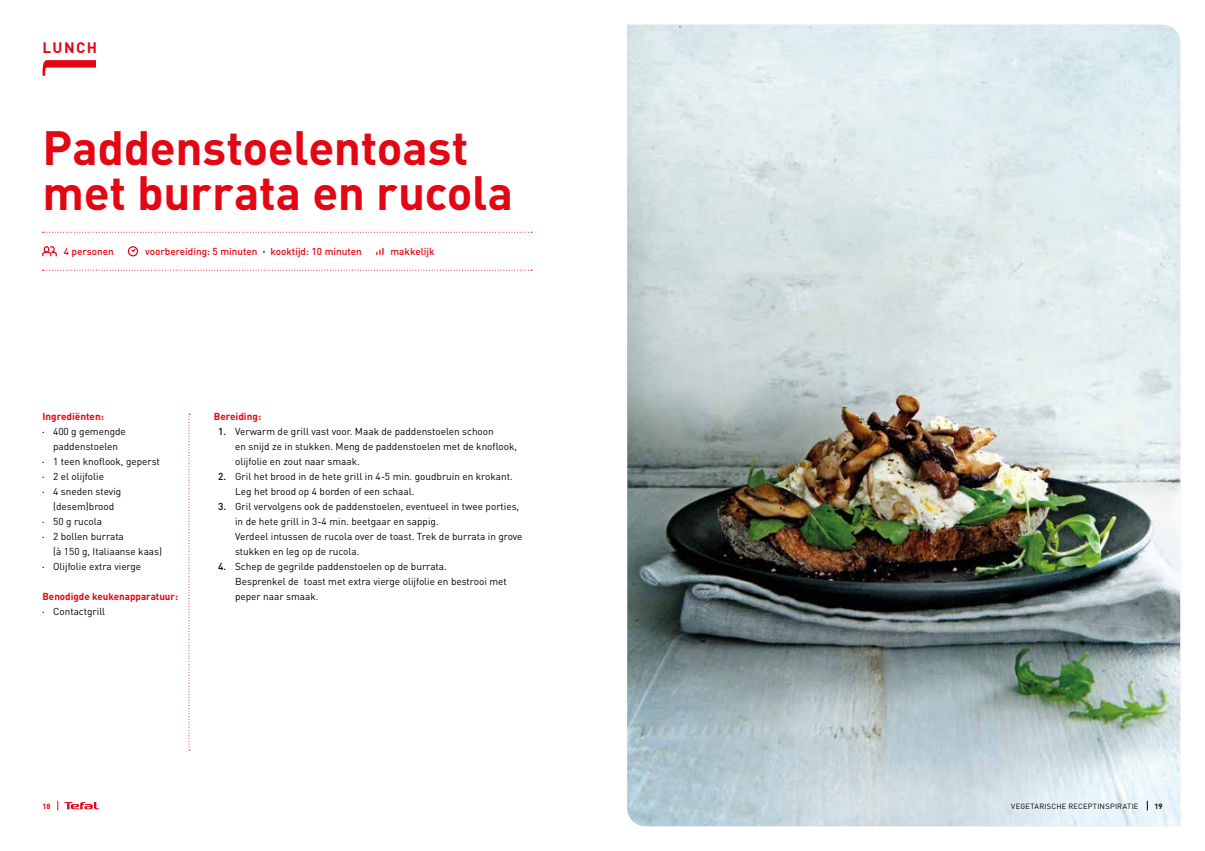
<style>
.page{position:relative;width:1205px;height:851px;background:#fff}
.page>*{position:absolute;margin:0;border:0;box-sizing:border-box;transform-origin:0 0}
.t1{font:700 47.5px/45px "DIN";letter-spacing:-.005em;color:#e30613}
.t2{font:700 15px "DIN";letter-spacing:.1em;color:#e30613}
.t3{font:10px/15px "DIN";color:#000}
.t4{font:500 10px "DIN";color:#e30613}
.t5{font:700 10px "DIN";color:#e30613}
.t6{font:7.5px "DIN";letter-spacing:.03em;color:#000}
.t7{font:700 7.5px "DIN";color:#e30613}
.t8{font:700 7.5px "DIN";color:#000}
.s1{font-size:6.25px}
.s2{font-family:"Myriad Pro";font-size:6.25px}
.s3{font-weight:500}
</style>
<div class="page">
<img style="left:627px;top:25px;width:553px;height:801px">
<svg style="left:43px;top:60px;width:53px;height:16px"></svg>
<svg style="left:42px;top:246px;width:15px;height:11px"></svg>
<div style="left:128px;top:246px;width:10px;height:10px;border:1px solid #e30613;border-radius:50%"></div>
<svg style="left:130px;top:247px;width:7px;height:6px"></svg>
<svg style="left:376px;top:248px;width:7px;height:6px"></svg>
<svg style="left:43px;top:270px;width:489px;height:1px"></svg>
<svg style="left:43px;top:232px;width:489px;height:1px"></svg>
<svg style="left:189px;top:414px;width:1px;height:336px"></svg>
<svg style="left:58px;top:801px;width:41px;height:9px"></svg>
<h2 class="t2" style="left:43px;top:38px;width:56px">LUNCH</h2>
<h1 class="t1" style="left:43px;top:123px;width:472px">Paddenstoelentoast met burrata en rucola</h1>
<p class="t4" style="left:64px;top:245px;width:52px">4 personen</p>
<p class="t4" style="left:145px;top:245px;width:218px">voorbereiding: 5 minuten <span class="s1">•</span> kooktijd: 10 minuten</p>
<p class="t4" style="left:390px;top:245px;width:46px">makkelijk</p>
<p class="t5" style="left:43px;top:410px;width:63px">Ingrediënten:</p>
<p class="t3" style="left:43px;top:424px;width:85px;text-align:center"><span class="s2">•</span> 400 g gemengde paddenstoelen</p>
<p class="t3" style="left:43px;top:454px;width:119px"><span class="s2">•</span> 1 teen knoflook, geperst</p>
<p class="t3" style="left:43px;top:469px;width:63px"><span class="s2">•</span> 2 el olijfolie</p>
<p class="t3" style="left:43px;top:484px;width:80px;text-align:center"><span class="s2">•</span> 4 sneden stevig (desem)brood</p>
<p class="t3" style="left:43px;top:514px;width:61px"><span class="s2">•</span> 50 g rucola</p>
<p class="t3" style="left:53px;top:529px;width:110px;text-indent:-11px"><span class="s2">•</span> 2 bollen burrata<br>(à 150 g, Italiaanse kaas)</p>
<p class="t3" style="left:43px;top:559px;width:100px"><span class="s2">•</span> Olijfolie extra vierge</p>
<p class="t5" style="left:43px;top:590px;width:137px">Benodigde keukenapparatuur:</p>
<p class="t3" style="left:43px;top:604px;width:64px"><span class="s2">•</span> Contactgrill</p>
<p class="t5" style="left:214px;top:410px;width:49px">Bereiding:</p>
<p class="t3" style="left:235px;top:424px;width:283px;text-indent:-17px"><span class="s3">1.</span> Verwarm de grill vast voor. Maak de paddenstoelen schoon<br>en snijd ze in stukken. Meng de paddenstoelen met de knoflook, olijfolie en zout naar smaak.</p>
<p class="t3" style="left:235px;top:469px;width:279px;text-indent:-17px"><span class="s3">2.</span> Gril het brood in de hete grill in 4-5 min. goudbruin en krokant.<br>Leg het brood op 4 borden of een schaal.</p>
<p class="t3" style="left:235px;top:499px;width:289px;text-indent:-17px"><span class="s3">3.</span> Gril vervolgens ook de paddenstoelen, eventueel in twee porties, in de hete grill in 3-4 min. beetgaar en sappig.<br>Verdeel intussen de rucola over de toast. Trek de burrata in grove stukken en leg op de rucola.</p>
<p class="t3" style="left:235px;top:559px;width:273px;text-indent:-17px"><span class="s3">4.</span> Schep de gegrilde paddenstoelen op de burrata.<br>Besprenkel de toast met extra vierge olijfolie en bestrooi met peper naar smaak.</p>
<p class="t7" style="left:43px;top:801px;width:10px">18</p>
<p class="t6" style="left:1011px;top:801px;width:129px">VEGETARISCHE RECEPTINSPIRATIE</p>
<p class="t8" style="left:1154px;top:801px;width:10px">19</p>
</div>
